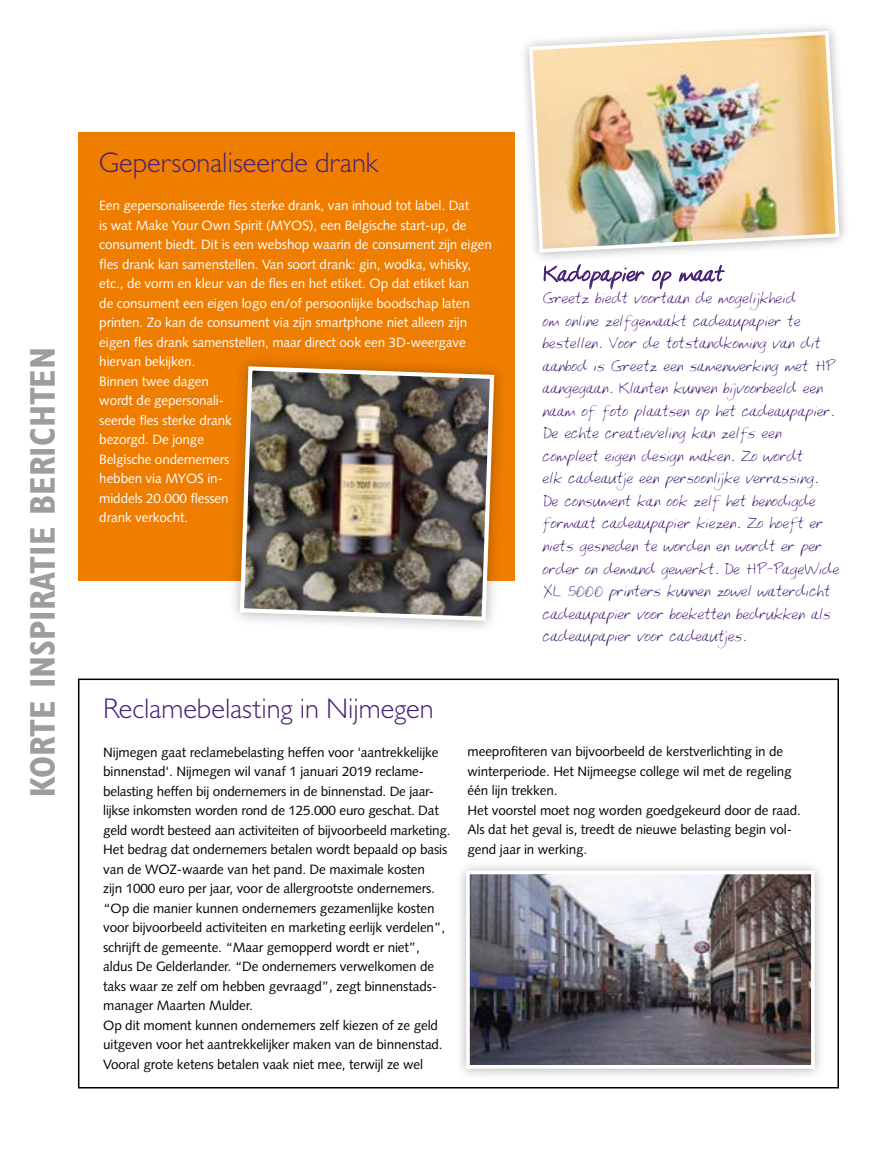
<style>
.page{position:relative;width:893px;height:1149px;background:#fff}
.page>*{position:absolute;margin:0;border:0;box-sizing:border-box;transform-origin:0 0}
.t1{font:700 condensed 35.85px "Gill Sans MT Pro";color:#9d9d9c}
.t2{font:300 28.5px "Gill Sans MT Pro";color:#472175}
.t3{font:22.5px "Kyles Hand";color:#472175}
.t4{font:16.5px/22.5px "Kyles Hand";letter-spacing:.005em;color:#472175}
.t5{font:13.5px/19.5px "Syntax LT Std";letter-spacing:-.01em;color:#000}
.t6{font:13.5px/19.5px "Syntax LT Std";letter-spacing:-.01em;color:#fff}
</style>
<div class="page">
<div style="left:79px;top:132px;width:436px;height:448px;background:#ef7d00"></div>
<div style="left:78px;top:678px;width:761px;height:410px;border:2px solid #000"></div>
<div style="left:227px;top:353px;width:280px;height:280px;background:#000;opacity:.3"></div>
<img style="left:238px;top:364px;width:258px;height:258px">
<div style="left:518px;top:20px;width:332px;height:243px;background:#000;opacity:.3"></div>
<img style="left:527px;top:29px;width:314px;height:225px">
<div style="left:455px;top:859px;width:371px;height:220px;background:#000;opacity:.3"></div>
<img style="left:471px;top:875px;width:339px;height:188px">
<div style="left:466px;top:870px;width:349px;height:198px;border:4px solid #fff"></div>
<svg style="left:543px;top:262px;width:102px;height:28px"></svg>
<svg style="left:652px;top:270px;width:20px;height:20px"></svg>
<svg style="left:679px;top:264px;width:47px;height:18px"></svg>
<h1 class="t1" style="left:21px;top:796px;width:451px;rotate:-90deg">KORTE INSPIRATIE BERICHTEN</h1>
<h2 class="t2" style="left:99px;top:145px;width:281px">Gepersonaliseerde drank</h2>
<p class="t6" style="left:99px;top:196px;width:394px">Een gepersonaliseerde fles sterke drank, van inhoud tot label. Dat<br>is wat Make Your Own Spirit (MYOS), een Belgische start-up, de consument biedt. Dit is een webshop waarin de consument zijn eigen fles drank kan samenstellen. Van soort drank: gin, wodka, whisky, etc., de vorm en kleur van de fles en het etiket. Op dat etiket kan<br>de consument een eigen logo en/of persoonlijke boodschap laten printen. Zo kan de consument via zijn smartphone niet alleen zijn eigen fles drank samenstellen, maar direct ook een 3D-weergave hiervan bekijken.<br>Binnen twee dagen<br>wordt de gepersonali-<br>seerde fles sterke drank<br>bezorgd. De jonge<br>Belgische ondernemers<br>hebben via MYOS in-<br>middels 20.000 flessen<br>drank verkocht.</p>
<h2 class="t2" style="left:103px;top:690px;width:332px">Reclamebelasting in Nijmegen</h2>
<h3 class="t3" style="left:543px;top:258px;width:182px">Kadopapier op maat</h3>
<p class="t4" style="left:543px;top:287px;width:298px">Greetz biedt voortaan de mogelijkheid<br>om online zelfgemaakt cadeaupapier te bestellen. Voor de totstandkoming van dit aanbod is Greetz een samenwerking met HP aangegaan. Klanten kunnen bijvoorbeeld een naam of foto plaatsen op het cadeaupapier.<br>De echte creatieveling kan zelfs een compleet eigen design maken. Zo wordt<br>elk cadeautje een persoonlijke verrassing.<br>De consument kan ook zelf het benodigde formaat cadeaupapier kiezen. Zo hoeft er niets gesneden te worden en wordt er per order on demand gewerkt. De HP-PageWide XL 5000 printers kunnen zowel waterdicht cadeaupapier voor boeketten bedrukken als cadeaupapier voor cadeautjes.</p>
<p class="t5" style="left:103px;top:742px;width:349px">Nijmegen gaat reclamebelasting heffen voor 'aantrekkelijke binnenstad'. Nijmegen wil vanaf 1 januari 2019 reclame&shy;belasting heffen bij ondernemers in de binnenstad. De jaar&shy;lijkse inkomsten worden rond de 125.000 euro geschat. Dat geld wordt besteed aan activiteiten of bijvoorbeeld marketing.<br>Het bedrag dat ondernemers betalen wordt bepaald op basis van de WOZ-waarde van het pand. De maximale kosten<br>zijn 1000 euro per jaar, voor de allergrootste ondernemers. “Op die manier kunnen ondernemers gezamenlijke kosten voor bijvoorbeeld activiteiten en marketing eerlijk verdelen”, schrijft de gemeente. “Maar gemopperd wordt er niet”, aldus De Gelderlander. “De ondernemers verwelkomen de taks waar ze zelf om hebben gevraagd”, zegt binnenstads&shy;manager Maarten Mulder.<br>Op dit moment kunnen ondernemers zelf kiezen of ze geld uitgeven voor het aantrekkelijker maken van de binnenstad.<br>Vooral grote ketens betalen vaak niet mee, terwijl ze wel</p>
<p class="t5" style="left:468px;top:741px;width:335px">meeprofiteren van bijvoorbeeld de kerstverlichting in de winterperiode. Het Nijmeegse college wil met de regeling één lijn trekken.<br>Het voorstel moet nog worden goedgekeurd door de raad.<br>Als dat het geval is, treedt de nieuwe belasting begin vol&shy;gend jaar in werking.</p>
</div>
